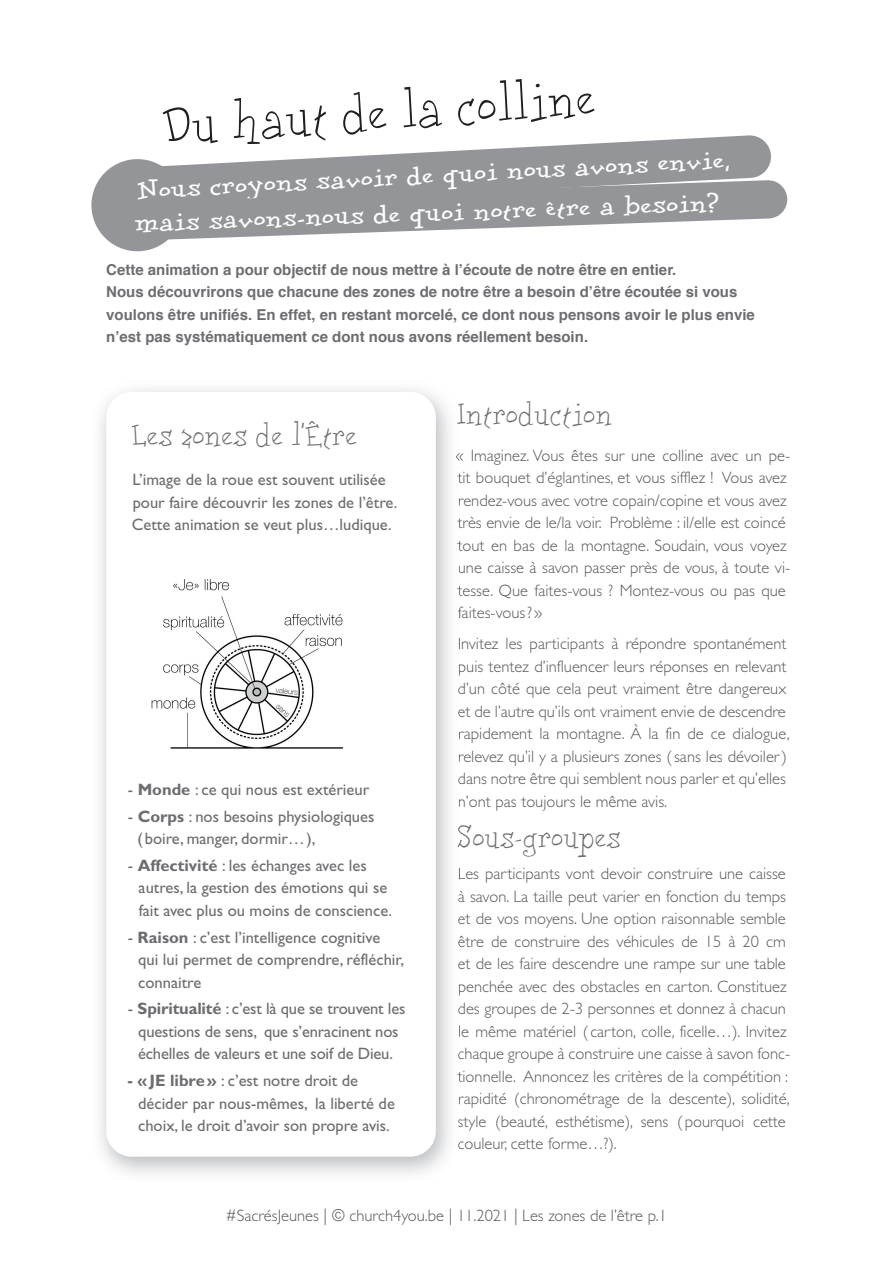
<style>
.page{position:relative;width:893px;height:1263px;background:#fff}
.page>*{position:absolute;margin:0;border:0;box-sizing:border-box;transform-origin:0 0}
.t1{font:300 60px "Dolores";color:#231f20}
.t2{font:300 36px "Dolores";color:#6c6d70}
.t3{font:700 27px "Dolores";color:#fff}
.t4{font:300 16.5px/22.5px "Gill Sans";color:#57585a}
.t5{font:16.5px/22.5px "Gill Sans";color:#6c6d70}
.t6{font:700 15px/22.5px "Helvetica";color:#6c6d70}
.s1{font-weight:700}
</style>
<div class="page">
<div style="left:91px;top:159px;width:93px;height:92px;background:#939598;border-radius:50%"></div>
<svg style="left:122px;top:135px;width:649px;height:45px;fill:#939598"></svg>
<svg style="left:166px;top:180px;width:622px;height:61px"></svg>
<img style="left:456px;top:453px;width:3px;height:8px">
<svg style="left:459px;top:638px;width:1px;height:12px"></svg>
<svg style="left:458px;top:709px;width:2px;height:31px"></svg>
<svg style="left:459px;top:868px;width:1px;height:12px"></svg>
<svg style="left:459px;top:1025px;width:1px;height:12px"></svg>
<img style="left:151px;top:579px;width:193px;height:170px">
<h1 class="t1" style="left:161px;top:99px;width:435px;rotate:-4deg">Du haut de la colline</h1>
<h3 class="t3" style="left:137px;top:178px;width:594px;rotate:-3deg">Nous croyons savoir de quoi nous avons envie,</h3>
<h3 class="t3" style="left:134px;top:210px;width:586px;rotate:-2deg">mais savons-nous de quoi notre être a besoin?</h3>
<p class="t6" style="left:106px;top:259px;width:650px">Cette animation a pour objectif de nous mettre à l’écoute de notre être en entier.<br>Nous découvrirons que chacune des zones de notre être a besoin d’être écoutée si vous voulons être unifiés. En effet, en restant morcelé, ce dont nous pensons avoir le plus envie n’est pas systématiquement ce dont nous avons réellement besoin.</p>
<h2 class="t2" style="left:131px;top:418px;width:227px">Les zones de l’Être</h2>
<p class="t5" style="left:132px;top:468px;width:267px">L’image de la roue est souvent utilisée pour faire découvrir les zones de l’être.<br>Cette animation se veut plus…ludique.</p>
<p class="t5" style="left:128px;top:778px;width:243px">- <span class="s1">Monde</span> : ce qui nous est extérieur</p>
<p class="t5" style="left:137px;top:805px;width:239px;text-indent:-10px">- <span class="s1">Corps</span> : nos besoins physiologiques ( boire, manger, dormir… ),</p>
<p class="t5" style="left:139px;top:854px;width:255px;text-indent:-11px">- <span class="s1">Affectivité</span> : les échanges avec les autres, la gestion des émotions qui se fait avec plus ou moins de conscience.</p>
<p class="t5" style="left:138px;top:926px;width:267px;text-indent:-10px">- <span class="s1">Raison</span> : c’est l’intelligence cognitive qui lui permet de comprendre, réfléchir, connaitre</p>
<p class="t5" style="left:128px;top:998px;width:279px;text-align:center">- <span class="s1">Spiritualité</span> : c’est là que se trouvent les questions de sens, que s’enracinent nos échelles de valeurs et une soif de Dieu.</p>
<p class="t5" style="left:138px;top:1069px;width:258px;text-indent:-11px"><span class="s1">- « JE libre »</span> : c’est notre droit de décider par nous-mêmes, la liberté de choix, le droit d’avoir son propre avis.</p>
<h2 class="t2" style="left:457px;top:397px;width:157px">Introduction</h2>
<p class="t4" style="left:455px;top:444px;width:336px">« Imaginez. Vous êtes sur une colline avec un pe&shy;tit bouquet d’églantines, et vous sifflez ! Vous avez rendez-vous avec votre copain/copine et vous avez très envie de le/la voir. Problème : il/elle est coincé tout en bas de la montagne. Soudain, vous voyez une caisse à savon passer près de vous, à toute vi&shy;tesse. Que faites-vous ? Montez-vous ou pas que faites-vous ? »</p>
<p class="t4" style="left:458px;top:633px;width:334px">Invitez les participants à répondre spontanément puis tentez d’influencer leurs réponses en relevant d’un côté que cela peut vraiment être dangereux et de l’autre qu’ils ont vraiment envie de descendre rapidement la montagne. À la fin de ce dialogue, relevez qu’il y a plusieurs zones ( sans les dévoiler ) dans notre être qui semblent nous parler et qu’elles n’ont pas toujours le même avis.</p>
<h2 class="t2" style="left:457px;top:820px;width:165px">Sous-groupes</h2>
<p class="t4" style="left:458px;top:863px;width:334px">Les participants vont devoir construire une caisse à savon. La taille peut varier en fonction du temps et de vos moyens. Une option raisonnable semble être de construire des véhicules de 15 à 20 cm et de les faire descendre une rampe sur une table penchée avec des obstacles en carton. Constituez des groupes de 2-3 personnes et donnez à chacun le même matériel ( carton, colle, ficelle…). Invitez chaque groupe à construire une caisse à savon fonc&shy;tionnelle. Annoncez les critères de la compétition : rapidité (chronométrage de la descente), solidité, style (beauté, esthétisme), sens ( pourquoi cette couleur, cette forme…?).</p>
<p class="t4" style="left:226px;top:1204px;width:443px">#SacrésJeunes | © church4you.be | 11.2021 | Les zones de l’être p.1</p>
</div>
